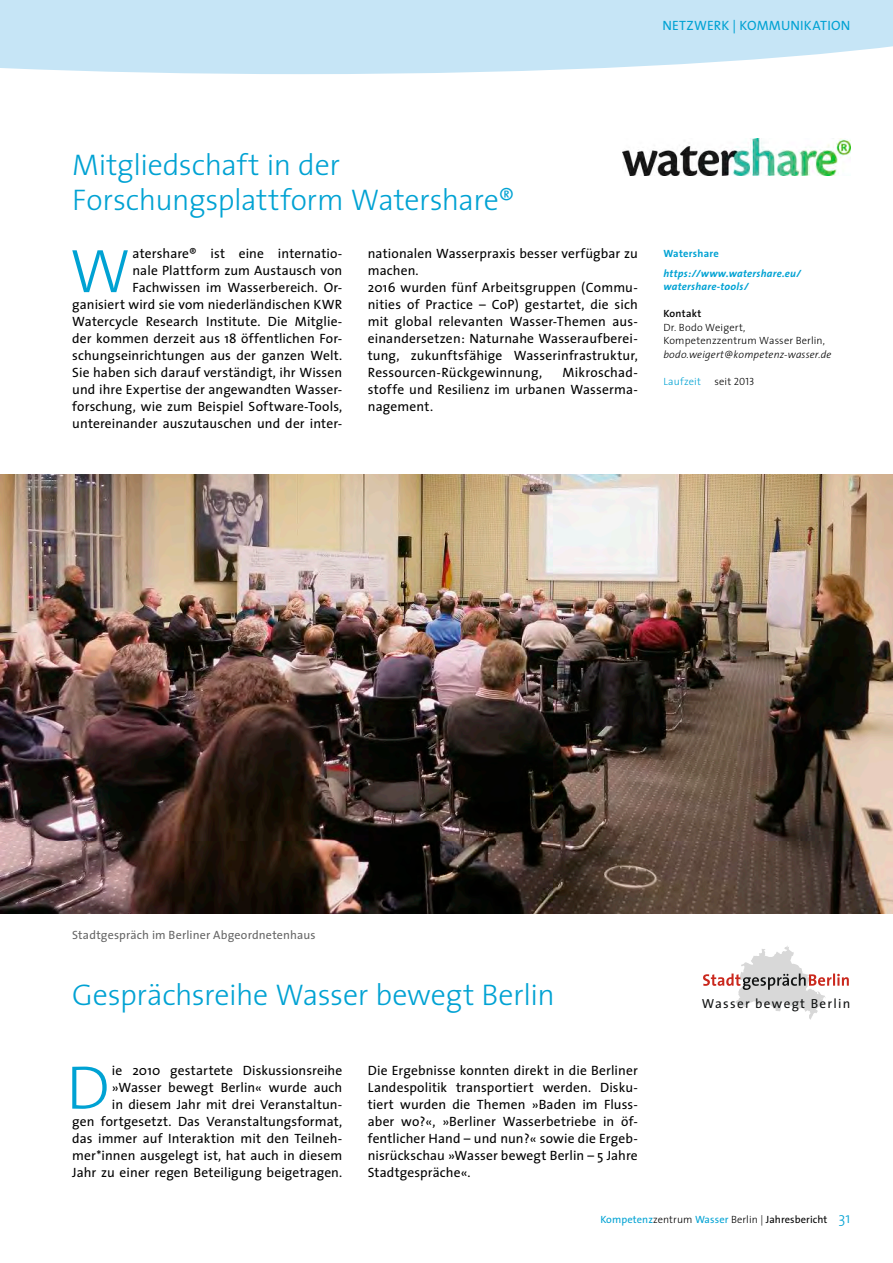
<style>
.page{position:relative;width:893px;height:1263px;background:#fff}
.page>*{position:absolute;margin:0;border:0;box-sizing:border-box;transform-origin:0 0}
.t1{font:300 61.95px "The Sans";color:#00a2d3}
.t2{font:300 30px/34.5px "The Sans";letter-spacing:-.01em;color:#00a2d3}
.t3{font:13.5px/17px "The Sans";letter-spacing:.01em;color:#000;text-align:right}
.t4{font:13.5px "The Sans";letter-spacing:.015em;color:#00a2d3}
.t5{font:13.2px "The Sans";letter-spacing:.1em;color:#111313}
.t6{font:12px "The Sans";letter-spacing:.015em;color:#666}
.t7{font:300 10.5px/13.5px "The Sans";letter-spacing:.01em;color:#000}
.t8{font:10.5px "The Sans";letter-spacing:.01em;color:#00a2d3}
.t9{font:italic 700 10.5px/13.5px "The Sans";letter-spacing:.025em;color:#00a2d3}
.t10{font:italic 300 10.5px "The Sans";letter-spacing:.015em;color:#000}
.t11{font:700 10.5px "The Sans";letter-spacing:.02em;color:#00a2d3}
.t12{font:300 10.5px "The Sans";letter-spacing:.025em;color:#00a2d3}
.t13{font:600 10.5px "The Sans";letter-spacing:.025em;color:#000}
.s1{font-family:"The Sans Light Caps";font-weight:400}
.s2{font-weight:300;color:#000}
.s3{color:#000}
.s4{font-weight:300;font-size:15px}
</style>
<div class="page">
<svg style="left:0;top:0;width:893px;height:74px;background:#cae7f6"></svg>
<img style="left:0;top:474px;width:893px;height:439px">
<img style="left:623px;top:139px;width:227px;height:37px">
<svg style="left:703px;top:946px;width:146px;height:73px"></svg>
<p class="t4" style="left:662px;top:14px;width:190px">NETZWERK | KOMMUNIKATION</p>
<h2 class="t2" style="left:72px;top:147px;width:444px">Mitgliedschaft in der<br>Forschungsplattform Watershare®</h2>
<p class="t3" style="left:72px;top:245px;width:272px">atershare® ist eine internatio-<br>nale Plattform zum Austausch von Fachwissen im Wasserbereich. Or-<br>ganisiert wird sie vom niederländischen KWR Watercycle Research Institute. Die Mitglie&shy;der kommen derzeit aus 18 öffentlichen For&shy;schungseinrichtungen aus der ganzen Welt.<br>Sie haben sich darauf verständigt, ihr Wissen und ihre Expertise der angewandten Wasser&shy;forschung, wie zum Beispiel Software-Tools, untereinander auszutauschen und der inter-</p>
<h1 class="t1" style="left:70px;top:220px;width:62px">W</h1>
<p class="t3" style="left:368px;top:245px;width:272px;text-align:left">nationalen Wasserpraxis besser verfügbar zu machen.<br>2016 wurden fünf Arbeitsgruppen (Commu&shy;nities of Practice – CoP) gestartet, die sich mit global relevanten Wasser-Themen aus&shy;einandersetzen: Naturnahe Wasseraufberei&shy;tung, zukunftsfähige Wasserinfrastruktur, Ressourcen-Rückgewinnung,</p>
<p class="t3" style="left:368px;top:364px;width:272px;text-align:justify;text-indent:195px">Mikroschad&shy;stoffe und Resilienz im urbanen Wasserma&shy;nagement.</p>
<p class="t11" style="left:663px;top:245px;width:57px">Watershare</p>
<p class="t9" style="left:663px;top:266px;width:139px">https://www.watershare.eu/ watershare-tools/</p>
<p class="t13" style="left:663px;top:305px;width:40px">Kontakt</p>
<p class="t7" style="left:663px;top:320px;width:163px">Dr. Bodo Weigert,<br>Kompetenzzentrum Wasser Berlin,</p>
<p class="t10" style="left:663px;top:346px;width:170px">bodo.weigert@kompetenz-wasser.de</p>
<p class="t12" style="left:663px;top:373px;width:39px">Laufzeit</p>
<p class="t7" style="left:714px;top:374px;width:42px">seit <span class="s1">2013</span></p>
<p class="t6" style="left:72px;top:924px;width:245px">Stadtgespräch im Berliner Abgeordnetenhaus</p>
<h2 class="t2" style="left:72px;top:977px;width:484px">Gesprächsreihe Wasser bewegt Berlin</h2>
<p class="t3" style="left:72px;top:1061px;width:272px">ie 2010 gestartete Diskussionsreihe »Wasser bewegt Berlin« wurde auch<br>in diesem Jahr mit drei Veranstaltun-<br>gen fortgesetzt. Das Veranstaltungsformat, das immer auf Interaktion mit den Teilneh&shy;mer*innen ausgelegt ist, hat auch in diesem Jahr zu einer regen Beteiligung beigetragen.</p>
<h1 class="t1" style="left:66px;top:1036px;width:45px">D</h1>
<p class="t3" style="left:368px;top:1061px;width:272px;text-align:justify">Die Ergebnisse konnten direkt in die Berliner Landespolitik transportiert werden. Disku&shy;tiert wurden die Themen »Baden im Fluss&shy;aber wo?«, »Berliner Wasserbetriebe in öf&shy;fentlicher Hand – und nun?« sowie die Ergeb&shy;nisrückschau »Wasser bewegt Berlin – 5 Jahre Stadtgespräche«.</p>
<p class="t5" style="left:702px;top:993px;width:150px">Wasser bewegt Berlin</p>
<p class="t8" style="left:600px;top:1211px;width:252px">Kompetenz<span class="s2">zentrum</span> Wasser <span class="s2">Berlin |</span> <span class="s3">Jahresbericht</span> <span class="s4">31</span></p>
</div>
